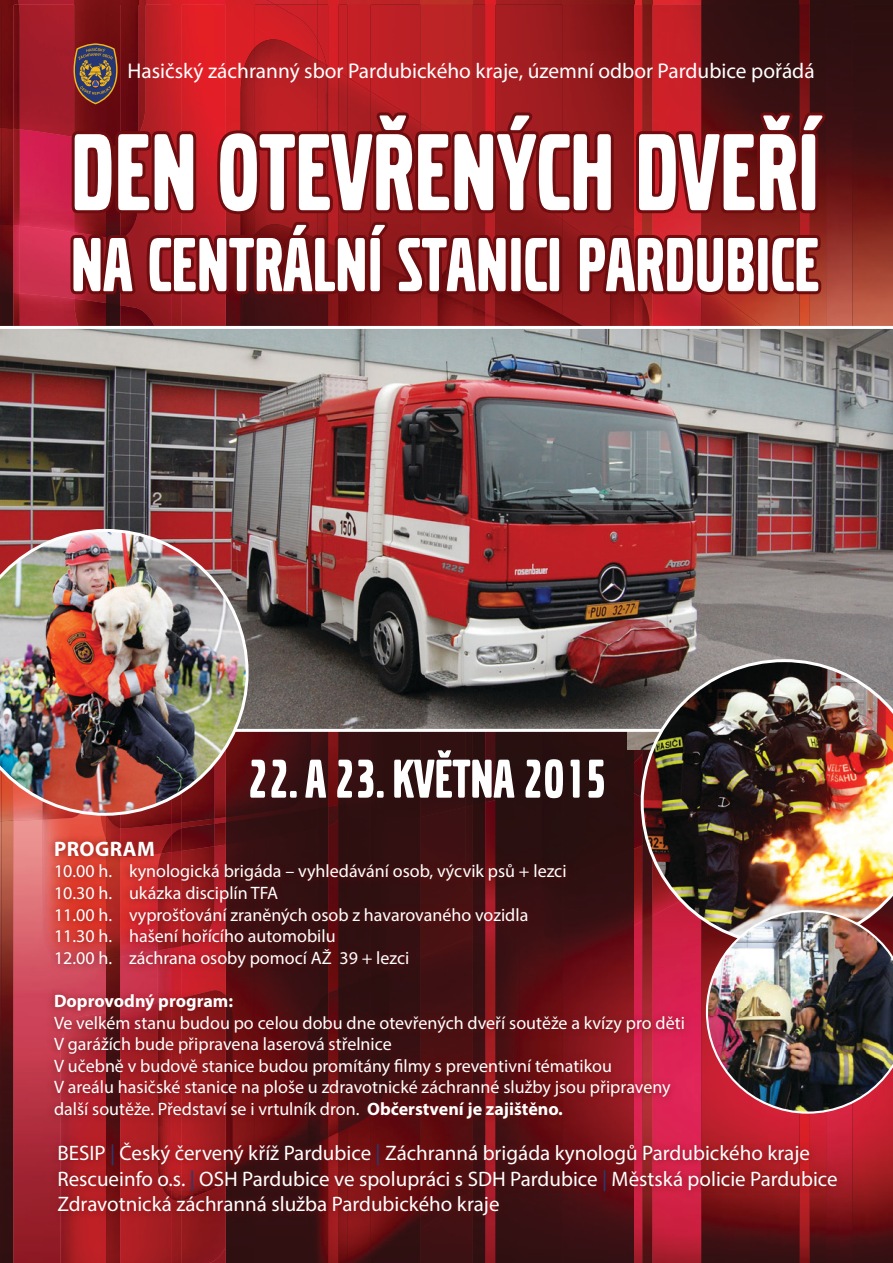
<style>
.page{position:relative;width:893px;height:1263px;background:#fff}
.page>*{position:absolute;margin:0;border:0;box-sizing:border-box;transform-origin:0 0}
.t1{font:114px "Volvo Broad Cz";color:#fff}
.t2{font:79.8px "Volvo Broad Cz";color:#fff}
.t3{font:57px "Volvo Broad Cz";color:#fff}
.t4{font:21.3px "Myriad Pro";color:#fff}
.t5{font:21px/25.2px "Myriad Pro";color:#fff}
.t6{font:700 21px "Myriad Pro";letter-spacing:.02em;color:#fff}
.t7{font:18px/21.6px "Myriad Pro";color:#fff}
.t8{font:700 18px "Myriad Pro";color:#fff}
.s1{font-weight:700}
.s2{color:#1e3f78}
</style>
<div class="page">
<img style="left:20px;top:232px;width:47px;height:61px">
<img style="left:354px;top:732px;width:17px;height:68px">
<img style="left:495px;top:946px;width:398px;height:317px">
<img style="left:634px;top:946px;width:67px;height:317px">
<img style="left:562px;top:1126px;width:72px;height:137px">
<img style="left:826px;top:1114px;width:26px;height:149px">
<img style="left:389px;top:821px;width:32px;height:12px">
<img style="left:421px;top:817px;width:44px;height:16px">
<img style="left:486px;top:1223px;width:9px;height:40px">
<img style="left:643px;top:1126px;width:9px;height:137px">
<img style="left:800px;top:1114px;width:9px;height:149px">
<img style="left:232px;top:1223px;width:23px;height:40px">
<div style="left:255px;top:1223px;width:53px;height:40px;background:#311012"></div>
<img style="left:0;top:821px;width:13px;height:442px">
<img style="left:13px;top:821px;width:47px;height:442px">
<img style="left:275px;top:0;width:618px;height:4px">
<img style="left:421px;top:0;width:52px;height:4px">
<img style="left:562px;top:0;width:139px;height:4px">
<img style="left:348px;top:0;width:23px;height:4px">
<svg style="left:328px;top:0;width:10px;height:4px"></svg>
<svg style="left:486px;top:0;width:9px;height:4px"></svg>
<svg style="left:643px;top:0;width:9px;height:4px"></svg>
<svg style="left:800px;top:0;width:9px;height:4px"></svg>
<img style="left:809px;top:4px;width:84px;height:322px">
<div style="left:701px;top:4px;width:99px;height:39px;background:#311011"></div>
<img style="left:652px;top:4px;width:49px;height:39px">
<img style="left:495px;top:4px;width:67px;height:39px">
<img style="left:634px;top:4px;width:9px;height:39px">
<img style="left:562px;top:4px;width:72px;height:39px">
<img style="left:338px;top:4px;width:148px;height:39px">
<img style="left:326px;top:4px;width:2px;height:39px">
<img style="left:328px;top:4px;width:10px;height:39px">
<img style="left:486px;top:4px;width:9px;height:39px">
<img style="left:643px;top:4px;width:9px;height:39px">
<img style="left:800px;top:4px;width:9px;height:322px">
<img style="left:701px;top:298px;width:99px;height:28px">
<img style="left:652px;top:298px;width:49px;height:28px">
<img style="left:649px;top:298px;width:3px;height:28px">
<div style="left:473px;top:800px;width:69px;height:33px;background:#2a1010"></div>
<img style="left:465px;top:807px;width:8px;height:26px">
<img style="left:486px;top:802px;width:9px;height:31px">
<img style="left:318px;top:732px;width:10px;height:75px">
<svg style="left:215px;top:819px;width:11px;height:3px"></svg>
<img style="left:311px;top:732px;width:7px;height:75px">
<img style="left:338px;top:732px;width:10px;height:69px">
<img style="left:348px;top:732px;width:6px;height:68px">
<img style="left:328px;top:732px;width:10px;height:73px">
<img style="left:146px;top:0;width:129px;height:4px">
<svg style="left:171px;top:0;width:10px;height:4px"></svg>
<img style="left:226px;top:4px;width:100px;height:322px">
<img style="left:181px;top:4px;width:45px;height:322px">
<img style="left:255px;top:4px;width:63px;height:35px">
<img style="left:106px;top:298px;width:14px;height:5px">
<img style="left:120px;top:4px;width:51px;height:322px">
<img style="left:171px;top:4px;width:10px;height:322px">
<svg style="left:138px;top:0;width:8px;height:4px"></svg>
<img style="left:138px;top:4px;width:8px;height:39px">
<img style="left:0;top:226px;width:20px;height:67px">
<img style="left:249px;top:732px;width:6px;height:75px">
<img style="left:255px;top:735px;width:56px;height:72px">
<img style="left:255px;top:732px;width:56px;height:3px">
<img style="left:20px;top:137px;width:47px;height:95px">
<img style="left:19px;top:0;width:55px;height:137px">
<img style="left:74px;top:0;width:64px;height:4px">
<img style="left:106px;top:4px;width:32px;height:39px">
<img style="left:74px;top:4px;width:32px;height:39px">
<img style="left:0;top:4px;width:20px;height:222px">
<img style="left:0;top:128px;width:1px;height:96px">
<svg style="left:0;top:0;width:19px;height:4px"></svg>
<img style="left:20px;top:293px;width:86px;height:33px">
<img style="left:106px;top:303px;width:14px;height:23px">
<img style="left:74px;top:299px;width:32px;height:27px">
<img style="left:120px;top:305px;width:40px;height:21px">
<img style="left:0;top:292px;width:13px;height:34px">
<img style="left:13px;top:293px;width:7px;height:33px">
<img style="left:562px;top:298px;width:48px;height:17px">
<img style="left:634px;top:298px;width:9px;height:28px">
<img style="left:610px;top:298px;width:24px;height:17px">
<img style="left:643px;top:298px;width:6px;height:28px">
<img style="left:338px;top:298px;width:83px;height:28px">
<img style="left:421px;top:298px;width:17px;height:28px">
<img style="left:348px;top:298px;width:23px;height:28px">
<img style="left:328px;top:298px;width:10px;height:28px">
<img style="left:255px;top:39px;width:63px;height:4px">
<img style="left:244px;top:298px;width:84px;height:28px">
<img style="left:255px;top:298px;width:63px;height:28px">
<img style="left:495px;top:298px;width:67px;height:19px">
<img style="left:562px;top:315px;width:72px;height:11px">
<img style="left:473px;top:298px;width:13px;height:9px">
<img style="left:486px;top:298px;width:9px;height:15px">
<img style="left:495px;top:317px;width:67px;height:9px">
<img style="left:473px;top:307px;width:13px;height:19px">
<img style="left:438px;top:298px;width:35px;height:28px">
<img style="left:486px;top:313px;width:9px;height:13px">
<img style="left:318px;top:1126px;width:168px;height:137px">
<img style="left:421px;top:1126px;width:52px;height:103px">
<img style="left:308px;top:1223px;width:10px;height:40px">
<img style="left:348px;top:1132px;width:23px;height:131px">
<img style="left:495px;top:1126px;width:24px;height:9px">
<img style="left:328px;top:1223px;width:10px;height:40px">
<img style="left:486px;top:1126px;width:9px;height:9px">
<img style="left:255px;top:1126px;width:53px;height:9px">
<img style="left:338px;top:801px;width:51px;height:32px">
<img style="left:348px;top:800px;width:23px;height:33px">
<img style="left:328px;top:826px;width:10px;height:7px">
<img style="left:226px;top:807px;width:102px;height:26px">
<img style="left:215px;top:822px;width:11px;height:11px">
<img style="left:255px;top:808px;width:63px;height:25px">
<img style="left:338px;top:803px;width:10px;height:17px">
<img style="left:328px;top:805px;width:10px;height:21px">
<img style="left:318px;top:1126px;width:10px;height:9px">
<img style="left:308px;top:1126px;width:10px;height:9px">
<img style="left:338px;top:1126px;width:51px;height:6px">
<img style="left:328px;top:1126px;width:10px;height:9px">
<img style="left:106px;top:1126px;width:126px;height:137px">
<img style="left:60px;top:1126px;width:46px;height:137px">
<img style="left:120px;top:1126px;width:106px;height:137px">
<img style="left:171px;top:1223px;width:10px;height:40px">
<img style="left:226px;top:1126px;width:6px;height:9px">
<img style="left:158px;top:1126px;width:68px;height:9px">
<img style="left:171px;top:1126px;width:10px;height:9px">
<img style="left:43px;top:816px;width:57px;height:148px">
<img style="left:106px;top:828px;width:14px;height:5px">
<img style="left:100px;top:816px;width:6px;height:17px">
<img style="left:120px;top:828px;width:41px;height:5px">
<img style="left:106px;top:816px;width:109px;height:12px">
<img style="left:171px;top:816px;width:10px;height:8px">
<img style="left:161px;top:824px;width:54px;height:9px">
<img style="left:43px;top:816px;width:48px;height:3px">
<div style="left:371px;top:732px;width:50px;height:89px;background:#2d0f10"></div>
<img style="left:421px;top:732px;width:44px;height:85px">
<img style="left:370px;top:732px;width:1px;height:57px">
<img style="left:473px;top:732px;width:13px;height:73px">
<img style="left:465px;top:732px;width:8px;height:75px">
<div style="left:495px;top:732px;width:47px;height:68px;background:#271010"></div>
<img style="left:486px;top:732px;width:9px;height:70px">
<img style="left:374px;top:802px;width:13px;height:17px">
<img style="left:542px;top:789px;width:20px;height:44px">
<img style="left:634px;top:798px;width:7px;height:35px">
<div style="left:562px;top:784px;width:72px;height:49px;background:#2a1010"></div>
<img style="left:634px;top:763px;width:7px;height:35px">
<img style="left:624px;top:769px;width:10px;height:24px">
<img style="left:542px;top:732px;width:20px;height:57px">
<div style="left:562px;top:732px;width:62px;height:52px;background:#2a0f0f"></div>
<img style="left:634px;top:749px;width:7px;height:14px">
<img style="left:624px;top:732px;width:10px;height:37px">
<div style="left:50px;top:1135px;width:795px;height:88px;background:#6e0d0f;opacity:.75"></div>
<svg style="left:67px;top:43px;width:763px;height:255px;background:#8b171a"></svg>
<img style="left:0;top:328px;width:893px;height:404px">
<img style="left:0;top:529px;width:249px;height:287px">
<div style="left:46px;top:833px;width:646px;height:293px;background:#6e0d0f;opacity:.75"></div>
<img style="left:641px;top:659px;width:252px;height:287px">
<img style="left:706px;top:910px;width:187px;height:204px">
<p class="t4" style="left:127px;top:58px;width:689px">Hasičský záchranný sbor Pardubického kraje, územní odbor Pardubice pořádá</p>
<h1 class="t1" style="left:71px;top:112px;width:750px">DEN OTEVFIEN˘CH DVEFIÍ</h1>
<h2 class="t2" style="left:71px;top:223px;width:750px">NA CENTRÁLNÍ STANICI PARDUBICE</h2>
<h3 class="t3" style="left:247px;top:749px;width:361px">22. A23. KVÙTNA 2015</h3>
<p class="t6" style="left:54px;top:835px;width:102px">Program</p>
<p class="t7" style="left:54px;top:860px;width:514px">10.00 h. kynologická brigáda – vyhledávání osob, výcvik psů + lezci 10.30 h. ukázka disciplín TFA<br>11.00 h. vyprošťování zraněných osob z havarovaného vozidla 11.30 h. hašení hořícího automobilu<br>12.00 h. záchrana osoby pomocí AŽ 39 + lezci</p>
<p class="t8" style="left:54px;top:989px;width:181px">Doprovodný program:</p>
<p class="t7" style="left:54px;top:1011px;width:632px">Ve velkém stanu budou po celou dobu dne otevřených dveří soutěže a kvízy pro děti V garážích bude připravena laserová střelnice<br>V učebně v budově stanice budou promítány filmy s preventivní tématikou<br>V areálu hasičské stanice na ploše u zdravotnické záchranné služby jsou připraveny další soutěže. Představí se i vrtulník dron. <span class="s1">Občerstvení je zajištěno.</span></p>
<p class="t5" style="left:57px;top:1140px;width:782px">BESIP <span class="s2">|</span> Český červený kříž Pardubice <span class="s2">|</span> Záchranná brigáda kynologů Pardubického kraje<br>Rescueinfo o.s. <span class="s2">|</span> OSH Pardubice ve spolupráci s SDH Pardubice <span class="s2">|</span> Městská policie Pardubice<br>Zdravotnická záchranná služba Pardubického kraje</p>
</div>
